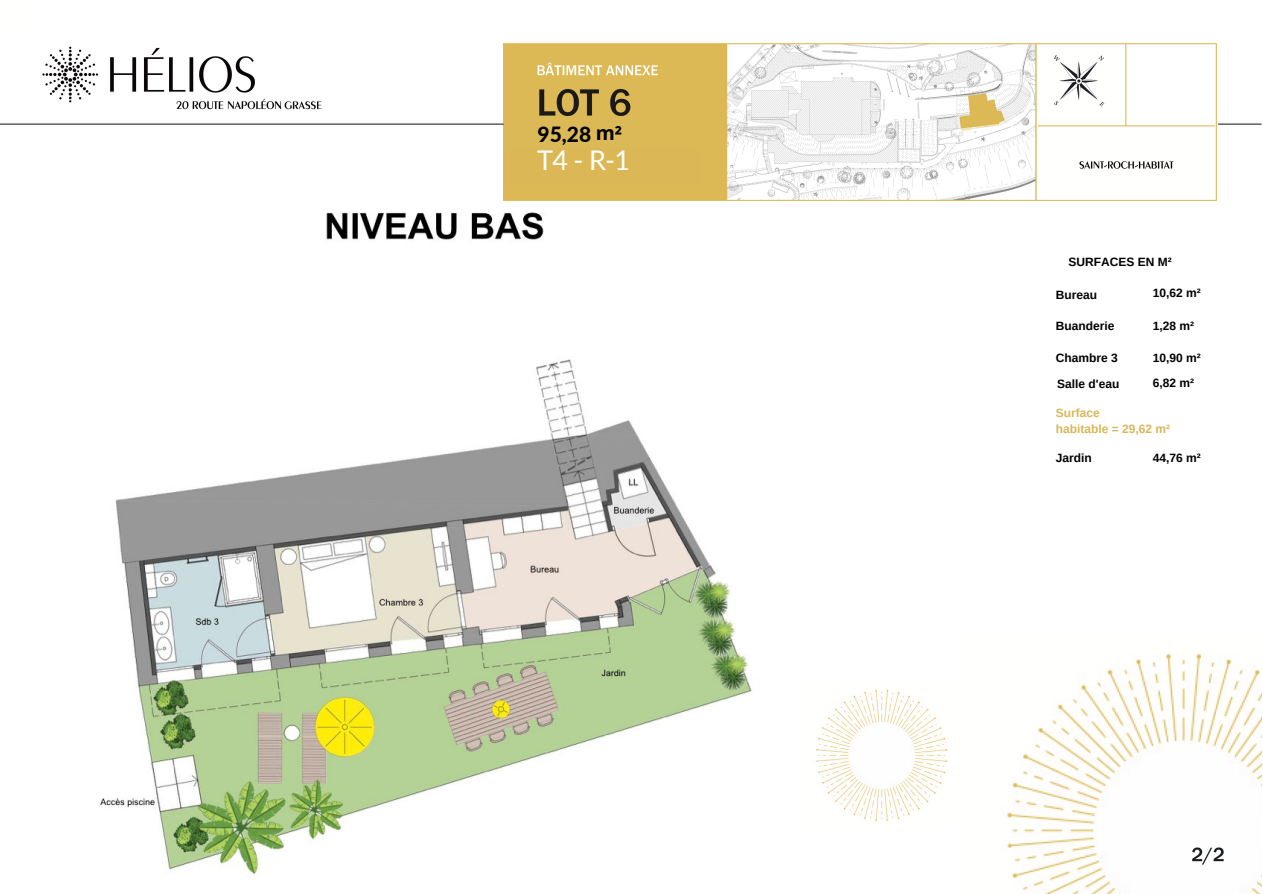
<style>
.page{position:relative;width:1263px;height:894px;background:#fff}
.page>*{position:absolute;margin:0;border:0;box-sizing:border-box;transform-origin:0 0}
.t1{font:27px "Lato";color:#fff}
.t2{font:800 21px "Lato";color:#000}
.t3{font:700 12px/24.9px "Arimo";color:#000}
.t4{font:700 12px/16px "Arimo";color:#d8b759}
.s1{font-family:"Open Sans";font-weight:700;font-size:19.5px}
</style>
<div class="page">
<img style="left:0;top:43px;width:1262px;height:850px">
<div style="left:1018px;top:235px;width:205px;height:372px;background:#fff"></div>
<div style="left:515px;top:119px;width:126px;height:29px;background:#dab956"></div>
<div style="left:1130px;top:48px;width:82px;height:72px;background:#fff"></div>
<img style="left:760px;top:205px;width:49px;height:84px">
<div style="left:509px;top:148px;width:190px;height:36px;background:#dbb855"></div>
<img style="left:89px;top:205px;width:671px;height:673px">
<h2 class="t2" style="left:538px;top:121px;width:86px">95,28 <span class="s1">m²</span></h2>
<h1 class="t1" style="left:537px;top:143px;width:94px">T4 - R-1</h1>
<p class="t3" style="left:1069px;top:249px;width:105px">SURFACES EN M²</p>
<p class="t3" style="left:1056px;top:282px;width:43px">Bureau</p>
<p class="t3" style="left:1153px;top:280px;width:50px">10,62 m²</p>
<p class="t3" style="left:1056px;top:314px;width:60px">Buanderie</p>
<p class="t3" style="left:1153px;top:314px;width:43px">1,28 m²</p>
<p class="t3" style="left:1056px;top:345px;width:64px">Chambre 3</p>
<p class="t3" style="left:1057px;top:371px;width:64px">Salle d'eau</p>
<p class="t3" style="left:1153px;top:345px;width:50px">10,90 m²<br>6,82 m²</p>
<p class="t4" style="left:1056px;top:404px;width:116px">Surface<br>habitable = 29,62 m²</p>
<p class="t3" style="left:1056px;top:445px;width:38px">Jardin</p>
<p class="t3" style="left:1153px;top:445px;width:50px">44,76 m²</p>
</div>
